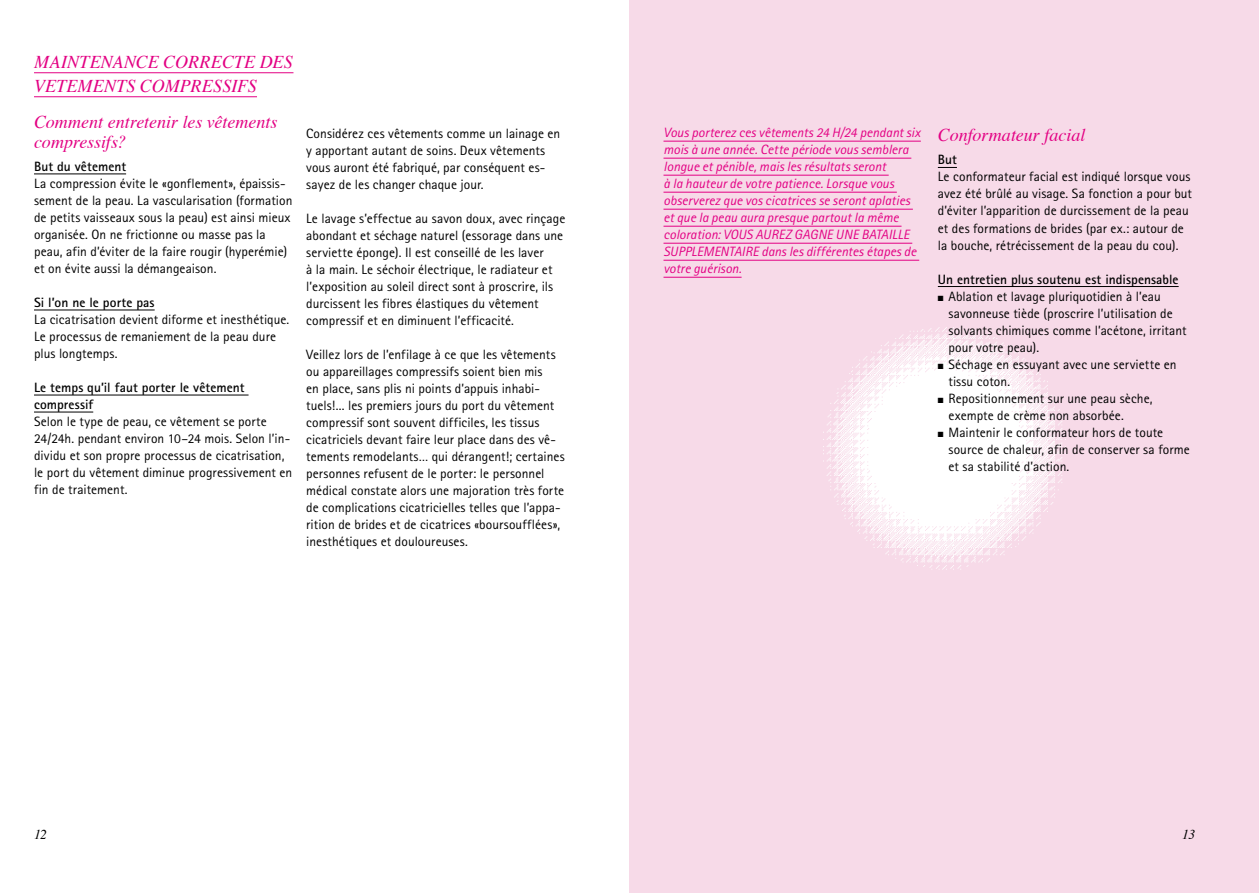
<style>
.page{position:relative;width:1259px;height:893px;background:#fff}
.page>*{position:absolute;margin:0;border:0;box-sizing:border-box;transform-origin:0 0}
.t1{font:italic 18px/24px "Times";color:#e30083}
.t2{font:13.5px/17px "Agfa Rotis Sans Serif";letter-spacing:.005em;color:#000}
.t3{font:italic 13.5px/17px "Agfa Rotis Sans Serif";letter-spacing:.005em;color:#e30083}
.t4{font:700 13.5px/17px "Agfa Rotis Sans Serif";letter-spacing:.005em;color:#000}
.t5{font:italic 13.5px "Times";color:#000}
</style>
<div class="page">
<img style="left:629px;top:0;width:630px;height:893px">
<hr style="left:34px;top:72px;width:259px;height:1px;background:#e30083">
<hr style="left:34px;top:96px;width:223px;height:1px;background:#e30083">
<hr style="left:34px;top:174px;width:92px;height:1px;background:#000">
<hr style="left:34px;top:310px;width:121px;height:1px;background:#000">
<hr style="left:34px;top:395px;width:214px;height:1px;background:#000">
<hr style="left:34px;top:412px;width:59px;height:1px;background:#000">
<hr style="left:663px;top:141px;width:258px;height:1px;background:#e30083">
<hr style="left:663px;top:158px;width:248px;height:1px;background:#e30083">
<hr style="left:663px;top:175px;width:225px;height:1px;background:#e30083">
<hr style="left:663px;top:192px;width:234px;height:1px;background:#e30083">
<hr style="left:663px;top:209px;width:250px;height:1px;background:#e30083">
<hr style="left:663px;top:226px;width:238px;height:1px;background:#e30083">
<hr style="left:663px;top:243px;width:249px;height:1px;background:#e30083">
<hr style="left:663px;top:260px;width:256px;height:1px;background:#e30083">
<hr style="left:663px;top:277px;width:78px;height:1px;background:#e30083">
<svg style="left:938px;top:167px;width:19px;height:1px"></svg>
<hr style="left:938px;top:286px;width:240px;height:1px;background:#000">
<h1 class="t1" style="left:34px;top:48px;width:260px">MAINTENANCE CORRECTE DES<br>VETEMENTS COMPRESSIFS</h1>
<h1 class="t1" style="left:34px;top:111px;width:245px;line-height:19.5px">Comment entretenir les vêtements compressifs?</h1>
<p class="t4" style="left:34px;top:158px;width:94px">But du vêtement</p>
<p class="t2" style="left:34px;top:175px;width:260px">La compression évite le «gonflement», épaissis&shy;sement de la peau. La vascularisation (formation de petits vaisseaux sous la peau) est ainsi mieux organisée. On ne frictionne ou masse pas la peau, afin d’éviter de la faire rougir (hyperémie) et on évite aussi la démangeaison.</p>
<p class="t4" style="left:34px;top:294px;width:122px">Si l’on ne le porte pas</p>
<p class="t2" style="left:34px;top:311px;width:257px">La cicatrisation devient diforme et inesthétique.<br>Le processus de remaniement de la peau dure plus longtemps.</p>
<p class="t4" style="left:34px;top:379px;width:212px">Le temps qu’il faut porter le vêtement compressif</p>
<p class="t2" style="left:34px;top:413px;width:260px">Selon le type de peau, ce vêtement se porte 24/24h. pendant environ 10–24 mois. Selon l’in&shy;dividu et son propre processus de cicatrisation, le port du vêtement diminue progressivement en fin de traitement.</p>
<p class="t2" style="left:306px;top:125px;width:256px">Considérez ces vêtements comme un lainage en y apportant autant de soins. Deux vêtements vous auront été fabriqué, par conséquent es&shy;sayez de les changer chaque jour.</p>
<p class="t2" style="left:306px;top:210px;width:261px">Le lavage s’effectue au savon doux, avec rinçage abondant et séchage naturel (essorage dans une serviette éponge). Il est conseillé de les laver<br>à la main. Le séchoir électrique, le radiateur et l’exposition au soleil direct sont à proscrire, ils durcissent les fibres élastiques du vêtement compressif et en diminuent l’efficacité.</p>
<p class="t2" style="left:306px;top:346px;width:260px">Veillez lors de l’enfilage à ce que les vêtements ou appareillages compressifs soient bien mis<br>en place, sans plis ni points d’appuis inhabi&shy;tuels!... les premiers jours du port du vêtement compressif sont souvent difficiles, les tissus cicatriciels devant faire leur place dans des vê&shy;tements remodelants… qui dérangent!; certaines personnes refusent de le porter: le personnel médical constate alors une majoration très forte de complications cicatricielles telles que l’appa&shy;rition de brides et de cicatrices «boursoufflées», inesthétiques et douloureuses.</p>
<p class="t3" style="left:663px;top:124px;width:258px">Vous porterez ces vêtements 24 H/24 pendant six mois à une année. Cette période vous semblera longue et pénible, mais les résultats seront<br>à la hauteur de votre patience. Lorsque vous observerez que vos cicatrices se seront aplaties et que la peau aura presque partout la même coloration: VOUS AUREZ GAGNE UNE BATAILLE SUPPLEMENTAIRE dans les différentes étapes de votre guérison.</p>
<h1 class="t1" style="left:938px;top:122px;width:149px">Conformateur facial</h1>
<p class="t4" style="left:938px;top:151px;width:21px">But</p>
<p class="t2" style="left:938px;top:168px;width:256px">Le conformateur facial est indiqué lorsque vous avez été brûlé au visage. Sa fonction a pour but d’éviter l’apparition de durcissement de la peau et des formations de brides (par ex.: autour de la bouche, rétrécissement de la peau du cou).</p>
<p class="t4" style="left:938px;top:270px;width:242px">Un entretien plus soutenu est indispensable</p>
<p class="t2" style="left:948px;top:287px;width:240px;text-indent:-11px">■ Ablation et lavage pluriquotidien à l’eau savonneuse tiède (proscrire l’utilisation de solvants chimiques comme l’acétone, irritant pour votre peau).</p>
<p class="t2" style="left:948px;top:355px;width:230px;text-indent:-11px">■ Séchage en essuyant avec une serviette en tissu coton.</p>
<p class="t2" style="left:948px;top:389px;width:205px;text-indent:-11px">■ Repositionnement sur une peau sèche, exempte de crème non absorbée.</p>
<p class="t2" style="left:948px;top:423px;width:243px;text-indent:-11px">■ Maintenir le conformateur hors de toute source de chaleur, afin de conserver sa forme et sa stabilité d’action.</p>
<p class="t5" style="left:34px;top:823px;width:15px">12</p>
<p class="t5" style="left:1182px;top:823px;width:14px">13</p>
</div>
